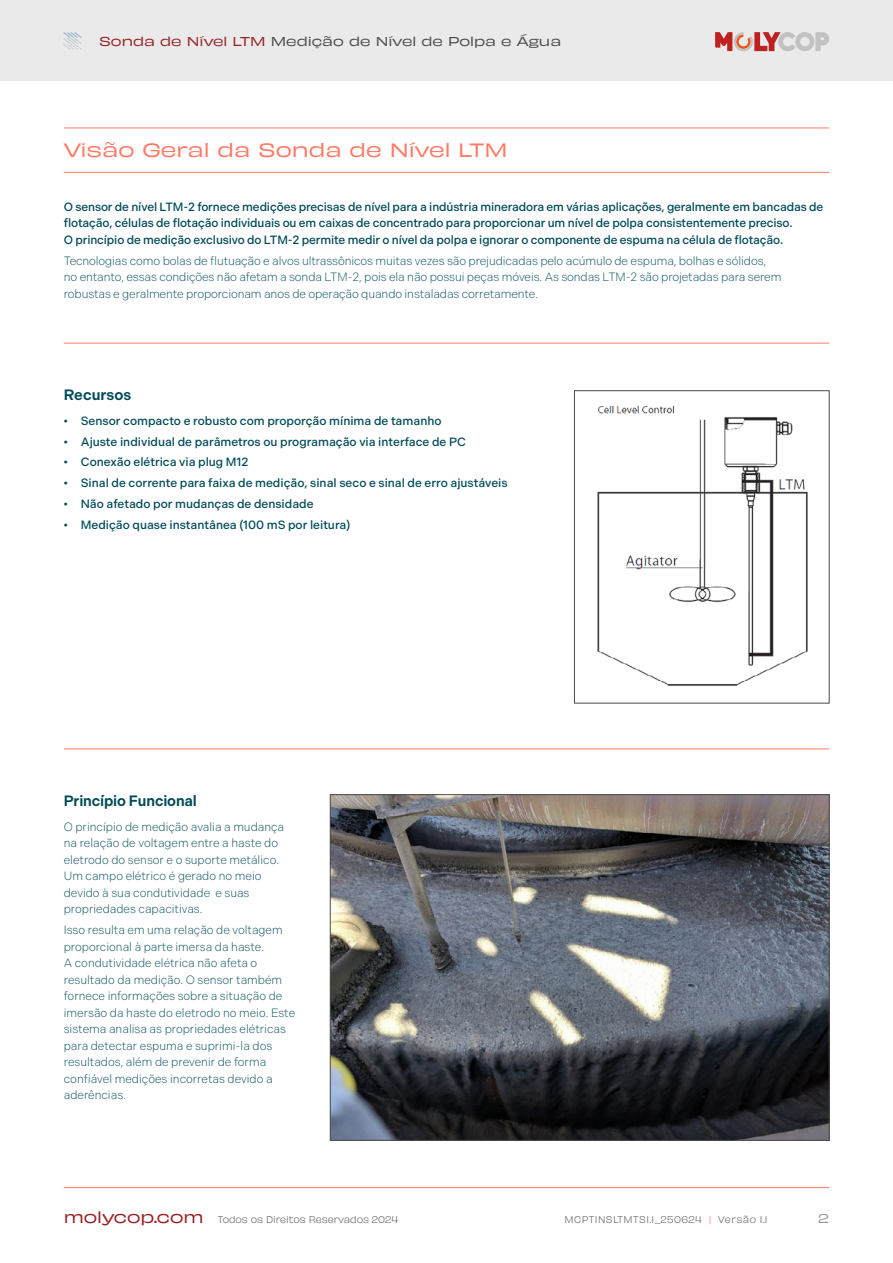
<style>
.page{position:relative;width:893px;height:1263px;background:#fff}
.page>*{position:absolute;margin:0;border:0;box-sizing:border-box;transform-origin:0 0}
.t1{font:expanded 18px "Obviously";color:#ff7a66}
.t2{font:600 15px "Indivisible";letter-spacing:-.01em;color:#004a57}
.t3{font:expanded 15px "Obviously";color:#962126}
.t4{font:300 12px/16.5px "Indivisible";color:#004a57}
.t5{font:500 12px/16.5px "Indivisible";letter-spacing:-.01em;color:#004a57}
.t6{font:expanded 12px "Obviously";color:#4d4a48}
.t7{font:expanded 12px "Obviously";color:#96999c}
.t8{font:9px "Obviously Lght";letter-spacing:.05em;color:#4d4a48}
.t9{font:9px "Obviously Lght";color:#4d4a48}
.s1{color:#962126}
.s2{color:#ff7a66}
</style>
<div class="page">
<hr style="left:64px;top:128px;width:765px;height:1px;background:#ff7a66">
<hr style="left:64px;top:172px;width:765px;height:1px;background:#ff7a66">
<hr style="left:64px;top:343px;width:765px;height:1px;background:#ff7a66">
<hr style="left:64px;top:748px;width:765px;height:1px;background:#ff7a66">
<img style="left:597px;top:406px;width:211px;height:280px">
<img style="left:332px;top:796px;width:496px;height:343px">
<div style="left:574px;top:390px;width:256px;height:313px;border:1px solid #4d4a48"></div>
<hr style="left:64px;top:1187px;width:765px;height:1px;background:#ff7a66">
<div style="left:0;top:0;width:893px;height:81px;background:#eaeaeb"></div>
<svg style="left:715px;top:32px;width:114px;height:19px"></svg>
<img style="left:64px;top:32px;width:17px;height:18px">
<p class="t6" style="left:99px;top:32px;width:464px"><span class="s1">Sonda de Nível LTM</span> Medição de Nível de Polpa e Água</p>
<h1 class="t1" style="left:64px;top:136px;width:445px">Visão Geral da Sonda de Nível LTM</h1>
<p class="t5" style="left:64px;top:199px;width:761px">O sensor de nível LTM-2 fornece medições precisas de nível para a indústria mineradora em várias aplicações, geralmente em bancadas de flotação, células de flotação individuais ou em caixas de concentrado para proporcionar um nível de polpa consistentemente preciso.<br>O princípio de medição exclusivo do LTM-2 permite medir o nível da polpa e ignorar o componente de espuma na célula de flotação.</p>
<p class="t4" style="left:64px;top:252px;width:719px">Tecnologias como bolas de flutuação e alvos ultrassônicos muitas vezes são prejudicadas pelo acúmulo de espuma, bolhas e sólidos, no entanto, essas condições não afetam a sonda LTM-2, pois ela não possui peças móveis. As sondas LTM-2 são projetadas para serem robustas e geralmente proporcionam anos de operação quando instaladas corretamente.</p>
<p class="t2" style="left:64px;top:386px;width:69px">Recursos</p>
<p class="t5" style="left:64px;top:412px;width:379px">• Sensor compacto e robusto com proporção mínima de tamanho</p>
<p class="t5" style="left:64px;top:433px;width:404px">• Ajuste individual de parâmetros ou programação via interface de PC</p>
<p class="t5" style="left:64px;top:454px;width:186px">• Conexão elétrica via plug M12</p>
<p class="t5" style="left:64px;top:475px;width:445px">• Sinal de corrente para faixa de medição, sinal seco e sinal de erro ajustáveis</p>
<p class="t5" style="left:64px;top:495px;width:251px">• Não afetado por mudanças de densidade</p>
<p class="t5" style="left:64px;top:516px;width:288px">• Medição quase instantânea (100 mS por leitura)</p>
<p class="t2" style="left:64px;top:792px;width:135px">Princípio Funcional</p>
<p class="t4" style="left:64px;top:818px;width:222px">O princípio de medição avalia a mudança na relação de voltagem entre a haste do eletrodo do sensor e o suporte metálico.<br>Um campo elétrico é gerado no meio devido à sua condutividade e suas propriedades capacitivas.</p>
<p class="t4" style="left:64px;top:922px;width:233px">Isso resulta em uma relação de voltagem proporcional à parte imersa da haste.<br>A condutividade elétrica não afeta o resultado da medição. O sensor também fornece informações sobre a situação de imersão da haste do eletrodo no meio. Este sistema analisa as propriedades elétricas para detectar espuma e suprimi-la dos resultados, além de prevenir de forma confiável medições incorretas devido a aderências.</p>
<p class="t3" style="left:64px;top:1205px;width:141px">molycop.com</p>
<p class="t9" style="left:218px;top:1212px;width:182px">Todos os Direitos Reservados 2024</p>
<p class="t8" style="left:564px;top:1212px;width:205px">MCPTINSLTMTS1.1_250624 <span class="s2">|</span> Versão 1.1</p>
<p class="t7" style="left:818px;top:1209px;width:12px">2</p>
</div>
